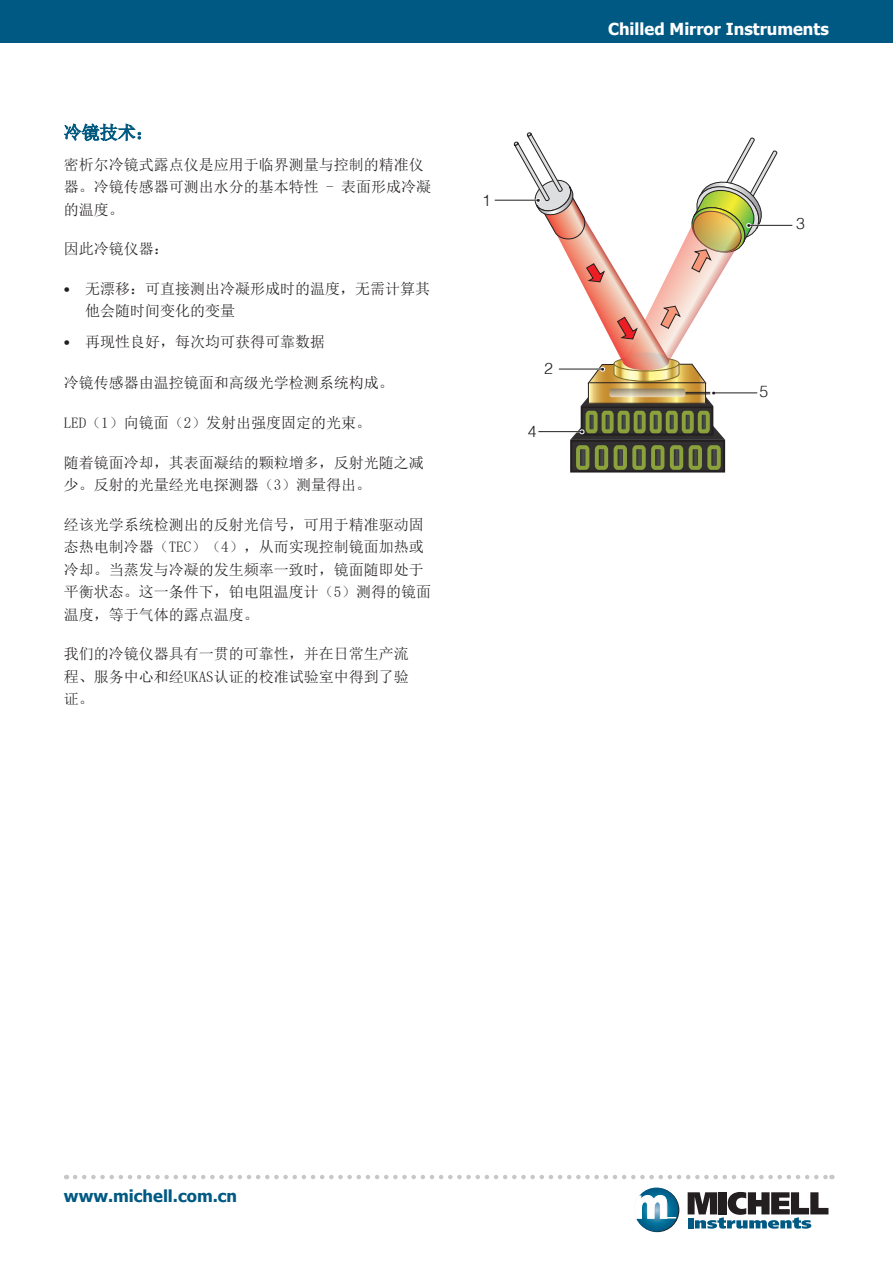
<style>
.page{position:relative;width:893px;height:1263px;background:#fff}
.page>*{position:absolute;margin:0;border:0;box-sizing:border-box;transform-origin:0 0}
.Heading_3{font:18px "N Sim Sun";color:#005983}
.t1{font:700 16.5px "Tahoma";color:#fff}
.t2{font:700 16.5px "Tahoma";color:#005983}
.t3{font:300 15.9px "Helvetica";color:#231f20}
.Body_text{font:15px/22.5px "N Sim Sun";color:#231f20}
.s1{font-family:"Tahoma";font-size:13.5px}
</style>
<div class="page">
<div style="left:0;top:0;width:893px;height:43px;background:#005983"></div>
<svg style="left:635px;top:1188px;width:44px;height:44px"></svg>
<svg style="left:634px;top:1187px;width:44px;height:45px"></svg>
<svg style="left:688px;top:1192px;width:140px;height:37px"></svg>
<svg style="left:634px;top:1195px;width:42px;height:23px"></svg>
<svg style="left:75px;top:1175px;width:757px;height:4px"></svg>
<svg style="left:64px;top:123px;width:77px;height:18px"></svg>
<hr style="left:750px;top:225px;width:42px;height:1px;background:#231f20">
<svg style="left:494px;top:132px;width:283px;height:340px"></svg>
<hr style="left:538px;top:431px;width:43px;height:1px;background:#231f20">
<p class="Heading_3" style="left:64px;top:123px;width:91px">冷镜技术：</p>
<p class="Body_text" style="left:64px;top:153px;width:369px">密析尔冷镜式露点仪是应用于临界测量与控制的精准仪器。冷镜传感器可测出水分的基本特性 - 表面形成冷凝的温度。</p>
<p class="Body_text" style="left:64px;top:238px;width:107px">因此冷镜仪器：</p>
<p class="Body_text" style="left:85px;top:277px;width:347px;text-indent:-21px"><span class="s1">•</span> 无漂移：可直接测出冷凝形成时的温度，无需计算其他会随时间变化的变量</p>
<p class="Body_text" style="left:64px;top:331px;width:263px"><span class="s1">•</span> 再现性良好，每次均可获得可靠数据</p>
<p class="Body_text" style="left:64px;top:371px;width:332px">冷镜传感器由温控镜面和高级光学检测系统构成。</p>
<p class="Body_text" style="left:64px;top:412px;width:309px">LED（1）向镜面（2）发射出强度固定的光束。</p>
<p class="Body_text" style="left:64px;top:451px;width:361px">随着镜面冷却，其表面凝结的颗粒增多，反射光随之减少。反射的光量经光电探测器（3）测量得出。</p>
<p class="Body_text" style="left:64px;top:513px;width:369px">经该光学系统检测出的反射光信号，可用于精准驱动固态热电制冷器（TEC）（4），从而实现控制镜面加热或冷却。当蒸发与冷凝的发生频率一致时，镜面随即处于平衡状态。这一条件下，铂电阻温度计（5）测得的镜面温度，等于气体的露点温度。</p>
<p class="Body_text" style="left:64px;top:643px;width:346px;text-align:justify">我们的冷镜仪器具有一贯的可靠性，并在日常生产流程、服务中心和经UKAS认证的校准试验室中得到了验证。</p>
<p class="t3" style="left:482px;top:187px;width:10px">1</p>
<p class="t3" style="left:544px;top:355px;width:10px">2</p>
<p class="t3" style="left:528px;top:418px;width:10px">4</p>
<p class="t1" style="left:608px;top:17px;width:222px">Chilled Mirror Instruments</p>
<p class="t3" style="left:796px;top:210px;width:10px">3</p>
<p class="t3" style="left:759px;top:378px;width:10px">5</p>
<p class="t2" style="left:64px;top:1184px;width:175px">www.michell.com.cn</p>
</div>
